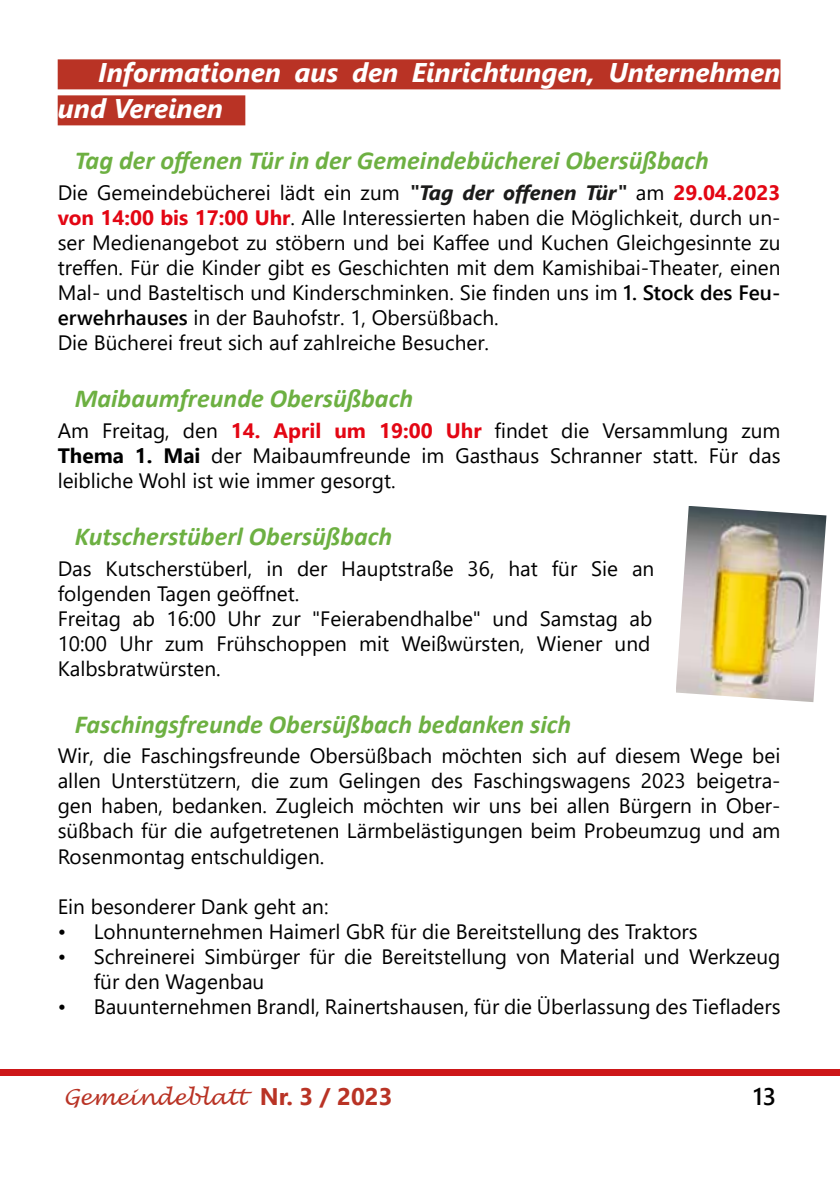
<style>
.page{position:relative;width:840px;height:1191px;background:#fff}
.page>*{position:absolute;margin:0;border:0;box-sizing:border-box;transform-origin:0 0}
.t1{font:italic 700 27px/36px "Segoe UI";color:#fff}
.t2{font:italic 700 26px "Calibri";color:#6db042}
.t3{font:600 24px "Segoe UI";color:#000}
.t4{font:italic 22px "Lucida Handwriting";color:#b93325}
.t5{font:20.8px/25px "Segoe UI";color:#000}
.s1{font-weight:700;font-style:italic;color:#1b1b1a}
.s2{font-weight:700;color:#e30613}
.s3{font-weight:600}
.s4{font-weight:700}
.s5{font-family:"Segoe UI";font-weight:700;font-style:normal;font-size:24px}
</style>
<div class="page">
<div style="left:0;top:1069px;width:839px;height:6px;background:#cd1719"></div>
<div style="left:58px;top:59px;width:722px;height:30px;background:#b93325"></div>
<div style="left:58px;top:95px;width:187px;height:30px;background:#b93325"></div>
<img style="left:676px;top:506px;width:150px;height:196px">
<p class="t1" style="left:58px;top:57px;width:723px;text-indent:40px">Informationen aus den Einrichtungen, Unternehmen und Vereinen</p>
<p class="t2" style="left:75px;top:142px;width:635px">Tag der offenen Tür in der Gemeindebücherei Obersüßbach</p>
<p class="t5" style="left:58px;top:182px;width:724px">Die Gemeindebücherei lädt ein zum <span class="s1">"Tag der offenen Tür"</span> am <span class="s2">29.04.2023 von 14:00 bis 17:00 Uhr</span>. Alle Interessierten haben die Möglichkeit, durch un&shy;ser Medienangebot zu stöbern und bei Kaffee und Kuchen Gleichgesinnte zu treffen. Für die Kinder gibt es Geschichten mit dem Kamishibai-Theater, einen Mal- und Basteltisch und Kinderschminken. Sie finden uns im <span class="s3">1. Stock des Feu&shy;erwehrhauses</span> in der Bauhofstr. 1, Obersüßbach.<br>Die Bücherei freut sich auf zahlreiche Besucher.</p>
<p class="t2" style="left:75px;top:380px;width:340px">Maibaumfreunde Obersüßbach</p>
<p class="t5" style="left:58px;top:420px;width:724px;text-align:justify">Am Freitag, den <span class="s2">14. April um 19:00 Uhr</span> findet die Versammlung zum <span class="s4">Thema 1. Mai</span> der Maibaumfreunde im Gasthaus Schranner statt. Für das leibliche Wohl ist wie immer gesorgt.</p>
<p class="t2" style="left:75px;top:518px;width:319px">Kutscherstüberl Obersüßbach</p>
<p class="t5" style="left:58px;top:557px;width:598px">Das Kutscherstüberl, in der Hauptstraße 36, hat für Sie an folgenden Tagen geöffnet.<br>Freitag ab 16:00 Uhr zur "Feierabendhalbe" und Samstag ab 10:00 Uhr zum Frühschoppen mit Weißwürsten, Wiener und Kalbsbratwürsten.</p>
<p class="t2" style="left:75px;top:705px;width:497px">Faschingsfreunde Obersüßbach bedanken sich</p>
<p class="t5" style="left:58px;top:745px;width:724px;text-align:justify">Wir, die Faschingsfreunde Obersüßbach möchten sich auf diesem Wege bei allen Unterstützern, die zum Gelingen des Faschingswagens 2023 beigetra&shy;gen haben, bedanken. Zugleich möchten wir uns bei allen Bürgern in Ober&shy;süßbach für die aufgetretenen Lärmbelästigungen beim Probeumzug und am Rosenmontag entschuldigen.</p>
<p class="t5" style="left:58px;top:896px;width:272px">Ein besonderer Dank geht an:</p>
<p class="t5" style="left:58px;top:921px;width:641px">• Lohnunternehmen Haimerl GbR für die Bereitstellung des Traktors</p>
<p class="t5" style="left:94px;top:946px;width:688px;text-indent:-36px">• Schreinerei Simbürger für die Bereitstellung von Material und Werkzeug für den Wagenbau</p>
<p class="t5" style="left:58px;top:996px;width:724px">• Bauunternehmen Brandl, Rainertshausen, für die Überlassung des Tiefladers</p>
<p class="t4" style="left:63px;top:1086px;width:330px">Gemeindeblatt <span class="s5">Nr. 3 / 2023</span></p>
<p class="t3" style="left:752px;top:1087px;width:24px">13</p>
</div>
